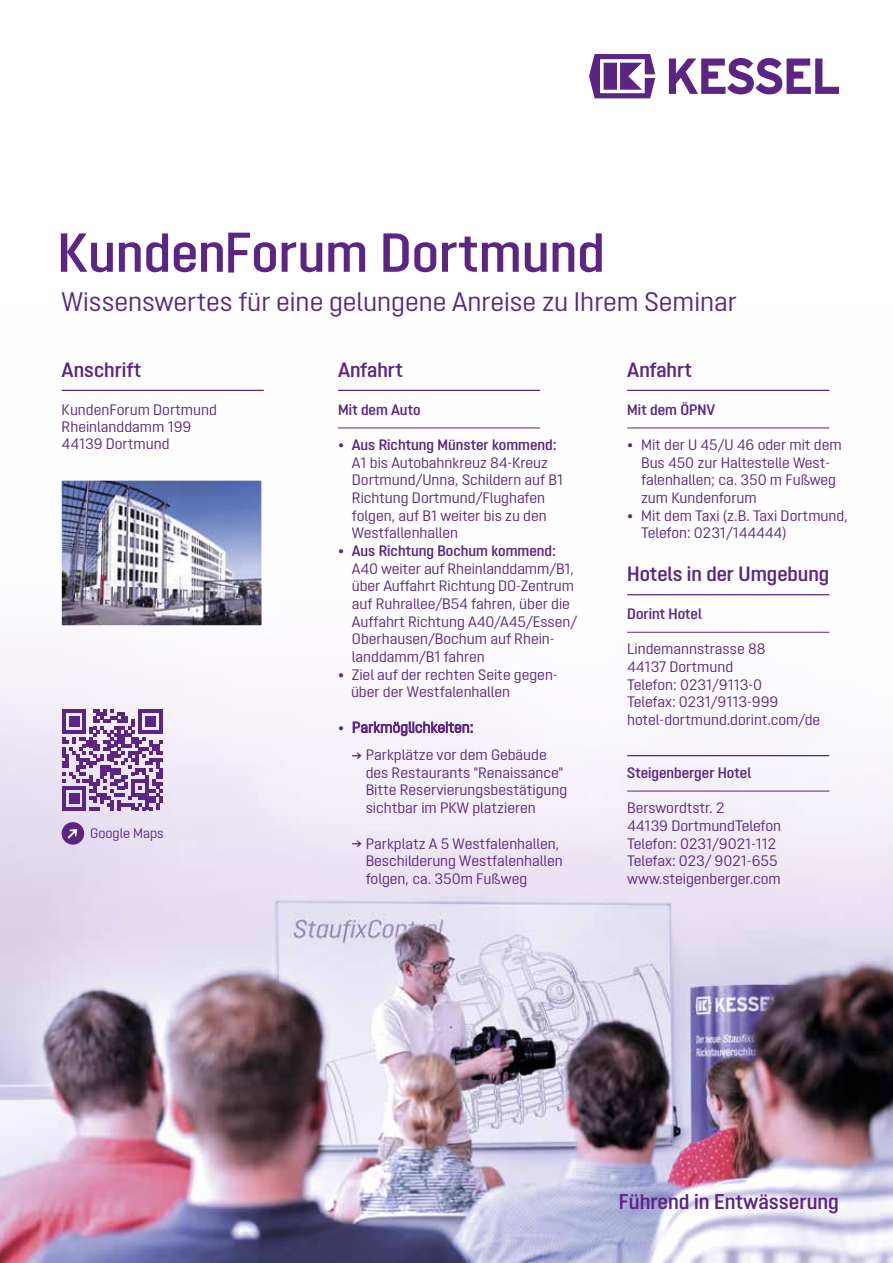
<style>
.page{position:relative;width:893px;height:1263px;background:#fff}
.page>*{position:absolute;margin:0;border:0;box-sizing:border-box;transform-origin:0 0}
.t1{font:600 54.75px "Opinion Pro";color:#5c2483}
.t2{font:26.85px "Opinion Pro";color:#5c2483}
.t3{font:600 21.3px "Opinion Pro";color:#5c2483}
.t4{font:600 20.7px "Opinion Pro";color:#5c2483}
.t5{font:15.15px/17.7px "Opinion Pro";color:#5c2483}
.t6{font:600 15.15px "Opinion Pro";color:#5c2483}
.t7{font:13.8px "Opinion Pro";color:#5c2483}
.s1{font-weight:400}
.s2{font-weight:600}
</style>
<div class="page">
<img style="left:0;top:389px;width:893px;height:874px">
<svg style="left:669px;top:58px;width:170px;height:36px"></svg>
<svg style="left:589px;top:54px;width:66px;height:44px"></svg>
<hr style="left:627px;top:594px;width:202px;height:1px;background:#5c2483">
<hr style="left:627px;top:755px;width:202px;height:1px;background:#5c2483">
<hr style="left:627px;top:632px;width:202px;height:1px;background:#5c2483">
<hr style="left:627px;top:791px;width:202px;height:1px;background:#5c2483">
<hr style="left:62px;top:390px;width:202px;height:1px;background:#5c2483">
<hr style="left:338px;top:390px;width:202px;height:1px;background:#5c2483">
<hr style="left:627px;top:390px;width:202px;height:1px;background:#5c2483">
<hr style="left:338px;top:428px;width:202px;height:1px;background:#5c2483">
<hr style="left:627px;top:428px;width:202px;height:1px;background:#5c2483">
<img style="left:62px;top:481px;width:199px;height:144px">
<svg style="left:62px;top:709px;width:101px;height:101px"></svg>
<svg style="left:61px;top:821px;width:24px;height:25px"></svg>
<h1 class="t1" style="left:57px;top:221px;width:549px">Kunden<span class="s1">F</span>orum Dortmund</h1>
<h2 class="t2" style="left:62px;top:287px;width:677px">Wissenswertes für eine gelungene Anreise zu Ihrem Seminar</h2>
<h3 class="t4" style="left:62px;top:358px;width:81px">Anschrift</h3>
<p class="t5" style="left:62px;top:400px;width:157px">KundenForum Dortmund<br>Rheinlanddamm 199<br>44139 Dortmund</p>
<p class="t7" style="left:90px;top:825px;width:75px">Google Maps</p>
<h3 class="t4" style="left:338px;top:358px;width:66px">Anfahrt</h3>
<p class="t6" style="left:338px;top:400px;width:84px">Mit dem Auto</p>
<p class="t5" style="left:352px;top:436px;width:213px;text-indent:-14px">• <span class="s2">Aus Richtung Münster kommend:<br></span>A1 bis Autobahnkreuz 84-Kreuz<br>Dortmund/Unna, Schildern auf B1<br>Richtung Dortmund/Flughafen folgen, auf B1 weiter bis zu den<br>Westfallenhallen</p>
<p class="t5" style="left:352px;top:542px;width:227px;text-indent:-14px">• <span class="s2">Aus Richtung Bochum kommend:<br></span>A40 weiter auf Rheinlanddamm/B1, über Auffahrt Richtung DO-Zentrum auf Ruhrallee/B54 fahren, über die<br>Auffahrt Richtung A40/A45/Essen/<br>Oberhausen/Bochum auf Rhein&shy;landdamm/B1 fahren</p>
<p class="t5" style="left:351px;top:665px;width:208px;text-indent:-13px">• Ziel auf der rechten Seite gegen&shy;über der Westfalenhallen</p>
<p class="t5" style="left:338px;top:718px;width:137px">• Parkmöglichkeiten:</p>
<p class="t5" style="left:352px;top:746px;width:196px"><span class="s2">→</span> Parkplätze vor dem Gebäude</p>
<p class="t5" style="left:366px;top:764px;width:203px">des Restaurants "Renaissance"<br>Bitte Reservierungsbestätigung sichtbar im PKW platzieren</p>
<p class="t5" style="left:366px;top:852px;width:199px">Beschilderung Westfalenhallen folgen, ca. 350m Fußweg</p>
<p class="t5" style="left:352px;top:834px;width:209px"><span class="s2">→</span> Parkplatz A 5 Westfalenhallen,</p>
<h3 class="t4" style="left:627px;top:358px;width:66px">Anfahrt</h3>
<p class="t6" style="left:627px;top:400px;width:90px">Mit dem ÖPNV</p>
<p class="t5" style="left:641px;top:436px;width:202px;text-indent:-14px">• Mit der U 45/U 46 oder mit dem<br>Bus 450 zur Haltestelle West&shy;falenhallen; ca. 350 m Fußweg zum Kundenforum</p>
<p class="t5" style="left:641px;top:506px;width:208px;text-indent:-14px">• Mit dem Taxi (z.B. Taxi Dortmund,<br>Telefon: 0231/144444)</p>
<h3 class="t4" style="left:627px;top:562px;width:204px">Hotels in der Umgebung</h3>
<p class="t6" style="left:627px;top:605px;width:76px">Dorint Hotel</p>
<p class="t5" style="left:627px;top:640px;width:195px">Lindemannstrasse 88<br>44137 Dortmund<br>Telefon: 0231/9113-0<br>Telefax: 0231/9113-999 hotel-dortmund.dorint.com/de</p>
<p class="t6" style="left:627px;top:764px;width:125px">Steigenberger Hotel</p>
<p class="t5" style="left:627px;top:799px;width:155px">Berswordtstr. 2<br>44139 DortmundTelefon<br>Telefon: 0231/9021-112<br>Telefax: 023/ 9021-655 www.steigenberger.com</p>
<h3 class="t3" style="left:619px;top:1189px;width:222px">Führend in Entwässerung</h3>
</div>
